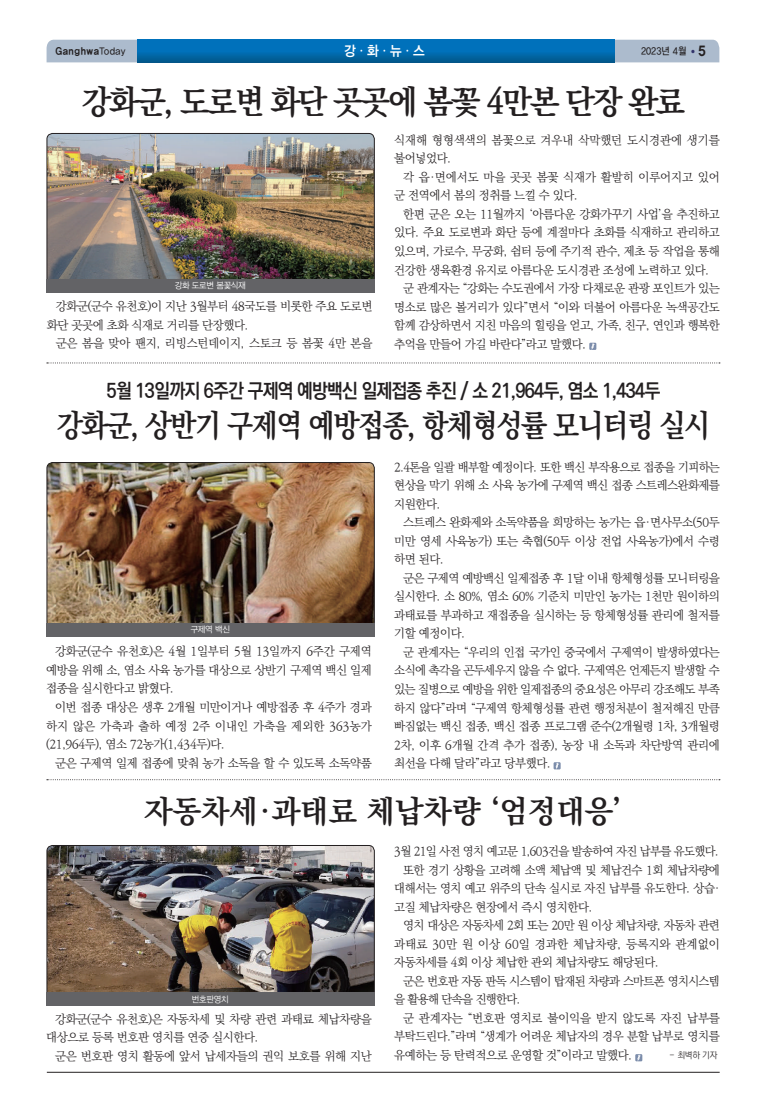
<style>
.page{position:relative;width:766px;height:1112px;background:#fff}
.page>*{position:absolute;margin:0;border:0;box-sizing:border-box;transform-origin:0 0}
.t1{font:700 33px "Ko Pub Batang";letter-spacing:-.06em;color:#231f20;scale:.95 1}
.t2{font:700 31px "Ko Pub Batang";letter-spacing:-.05em;color:#231f20;scale:.9 1}
.t3{font:700 31px "Ko Pub Batang";color:#231f20}
.t4{font:700 20px "Ko Pub Dotum";letter-spacing:-.04em;color:#231f20;scale:.9 1}
.t5{font:14px "YDIYGO340";color:#fff;scale:.9 1}
.t6{font:14px "YDIYGO360";color:#231f20;scale:.9 1}
.t7{font:300 12px/18.5px "Ko Pub Batang";letter-spacing:-.03em;color:#231f20;text-align:justify}
.t8{font:300 12px "Ko Pub Batang";letter-spacing:-.05em;color:#231f20}
.t9{font:300 12px/18.5px "Ko Pub Batang";letter-spacing:-.005em;color:#231f20}
.t10{font:300 12px/18.5px "Ko Pub Batang";letter-spacing:-.01em;color:#231f20}
.t11{font:300 12px "Ko Pub Batang";letter-spacing:.005em;color:#231f20}
.t12{font:10px "YDIYGO350";letter-spacing:.05em;color:#231f20;scale:.9 1}
.t13{font:10px "YDIYGO330";color:#231f20;scale:.9 1}
.t14{font:300 9px "Ko Pub Dotum";color:#231f20}
.t15{font:8.8px "YDIYGO320";letter-spacing:-.03em;color:#fff;scale:.93 1}
.s1{font-family:"YDIYGO330"}
.s2{font-family:"Ko Pub Batang";font-weight:300}
.s3{font-family:"YDIYGO310";font-size:5px;color:#32336a}
</style>
<div class="page">
<hr style="left:47px;top:1071px;width:672px;height:1px;background:#231f20">
<div style="left:47px;top:40px;width:672px;height:22px;background:#acbbcd"></div>
<div style="left:138px;top:40px;width:476px;height:22px;background:linear-gradient(to bottom,#0079ca,#015f98)"></div>
<svg style="left:553px;top:762px;width:7px;height:7px"></svg>
<svg style="left:47px;top:362px;width:672px;height:1px"></svg>
<svg style="left:47px;top:779px;width:672px;height:1px"></svg>
<svg style="left:635px;top:1054px;width:7px;height:7px"></svg>
<img style="left:47px;top:845px;width:327px;height:147px">
<div style="left:47px;top:845px;width:327px;height:153px;border:1px solid #231f20;border-radius:6px"></div>
<div style="left:46px;top:992px;width:328px;height:13px;background:#636366"></div>
<svg style="left:589px;top:342px;width:7px;height:8px"></svg>
<img style="left:47px;top:133px;width:327px;height:146px">
<div style="left:47px;top:133px;width:327px;height:153px;border:1px solid #231f20;border-radius:6px"></div>
<div style="left:46px;top:279px;width:328px;height:14px;background:#636366"></div>
<img style="left:47px;top:462px;width:327px;height:160px">
<div style="left:47px;top:462px;width:327px;height:165px;border:1px solid #231f20;border-radius:6px"></div>
<div style="left:46px;top:622px;width:328px;height:14px;background:#636366"></div>
<p class="t12" style="left:55px;top:46px;width:80px">Ganghwa<span class="s1">Today</span></p>
<p class="t5" style="left:344px;top:43px;width:91px">강<span class="s2">ㆍ</span>화<span class="s2">ㆍ</span>뉴<span class="s2">ㆍ</span>스</p>
<p class="t13" style="left:641px;top:45px;width:62px">2023년 4월 <span class="s3">●</span></p>
<p class="t6" style="left:698px;top:43px;width:9px">5</p>
<h1 class="t1" style="left:82px;top:84px;width:636px">강화군, 도로변 화단 곳곳에 봄꽃 4만본 단장 완료</h1>
<p class="t15" style="left:175px;top:281px;width:78px">강화 도로변 봄꽃식재</p>
<p class="t7" style="left:47px;top:298px;width:327px;text-indent:9px">강화군(군수 유천호)이 지난 3월부터 48국도를 비롯한 주요 도로변 화단 곳곳에 초화 식재로 거리를 단장했다.</p>
<p class="t7" style="left:56px;top:335px;width:318px">군은 봄을 맞아 팬지, 리빙스턴데이지, 스토크 등 봄꽃 4만 본을</p>
<p class="t9" style="left:394px;top:131px;width:327px">식재해 형형색색의 봄꽃으로 겨우내 삭막했던 도시경관에 생기를 불어넣었다.</p>
<p class="t10" style="left:394px;top:168px;width:327px;text-indent:9px">각 읍·면에서도 마을 곳곳 봄꽃 식재가 활발히 이루어지고 있어 군 전역에서 봄의 정취를 느낄 수 있다.</p>
<p class="t7" style="left:403px;top:205px;width:318px">한편 군은 오는 11월까지 ‘아름다운 강화가꾸기 사업’을 추진하고</p>
<p class="t7" style="left:394px;top:224px;width:327px">있다. 주요 도로변과 화단 등에 계절마다 초화를 식재하고 관리하고</p>
<p class="t7" style="left:394px;top:242px;width:327px">있으며, 가로수, 무궁화, 쉼터 등에 주기적 관수, 제초 등 작업을 통해</p>
<p class="t7" style="left:394px;top:261px;width:316px">건강한 생육환경 유지로 아름다운 도시경관 조성에 노력하고 있다.</p>
<p class="t7" style="left:403px;top:279px;width:318px">군 관계자는 “강화는 수도권에서 가장 다채로운 관광 포인트가 있는</p>
<p class="t7" style="left:394px;top:298px;width:327px">명소로 많은 볼거리가 있다”면서 “이와 더불어 아름다운 녹색공간도</p>
<p class="t7" style="left:394px;top:316px;width:327px">함께 감상하면서 지친 마음의 힐링을 얻고, 가족, 친구, 연인과 행복한</p>
<p class="t7" style="left:394px;top:335px;width:193px">추억을 만들어 가길 바란다”라고 말했다.</p>
<h3 class="t4" style="left:107px;top:380px;width:616px">5월 13일까지 6주간 구제역 예방백신 일제접종 추진 / 소 21,964두, 염소 1,434두</h3>
<h2 class="t2" style="left:57px;top:409px;width:727px">강화군, 상반기 구제역 예방접종, 항체형성률 모니터링 실시</h2>
<p class="t15" style="left:191px;top:624px;width:44px">구제역 백신</p>
<p class="t7" style="left:46px;top:642px;width:327px;text-indent:9px">강화군(군수 유천호)은 4월 1일부터 5월 13일까지 6주간 구제역 예방을 위해 소, 염소 사육 농가를 대상으로 상반기 구제역 백신 일제 접종을 실시한다고 밝혔다.</p>
<p class="t7" style="left:46px;top:698px;width:327px;text-indent:9px">이번 접종 대상은 생후 2개월 미만이거나 예방접종 후 4주가 경과 하지 않은 가축과 출하 예정 2주 이내인 가축을 제외한 363농가 (21,964두), 염소 72농가(1,434두)다.</p>
<p class="t7" style="left:55px;top:753px;width:318px">군은 구제역 일제 접종에 맞춰 농가 소독을 할 수 있도록 소독약품</p>
<p class="t7" style="left:394px;top:458px;width:327px">2.4톤을 일괄 배부할 예정이다. 또한 백신 부작용으로 접종을 기피하는 현상을 막기 위해 소 사육 농가에 구제역 백신 접종 스트레스완화제를 지원한다.</p>
<p class="t7" style="left:394px;top:513px;width:327px;text-indent:9px">스트레스 완화제와 소독약품을 희망하는 농가는 읍·면사무소(50두 미만 영세 사육농가) 또는 축협(50두 이상 전업 사육농가)에서 수령 하면 된다.</p>
<p class="t7" style="left:394px;top:569px;width:327px;text-indent:9px">군은 구제역 예방백신 일제접종 후 1달 이내 항체형성률 모니터링을 실시한다. 소 80%, 염소 60% 기준치 미만인 농가는 1천만 원이하의 과태료를 부과하고 재접종을 실시하는 등 항체형성률 관리에 철저를 기할 예정이다.</p>
<p class="t7" style="left:394px;top:643px;width:327px;text-indent:9px">군 관계자는 “우리의 인접 국가인 중국에서 구제역이 발생하였다는 소식에 촉각을 곤두세우지 않을 수 없다. 구제역은 언제든지 발생할 수 있는 질병으로 예방을 위한 일제접종의 중요성은 아무리 강조해도 부족 하지 않다”라며 “구제역 항체형성률 관련 행정처분이 철저해진 만큼 빠짐없는 백신 접종, 백신 접종 프로그램 준수(2개월령 1차, 3개월령 2차, 이후 6개월 간격 추가 접종), 농장 내 소독과 차단방역 관리에 최선을 다해 달라”라고 당부했다.</p>
<h2 class="t3" style="left:144px;top:795px;width:480px">자동차세·과태료 체납차량 ‘엄정대응’</h2>
<p class="t15" style="left:192px;top:994px;width:41px">번호판영치</p>
<p class="t7" style="left:46px;top:1009px;width:327px;text-indent:9px">강화군(군수 유천호)은 자동차세 및 차량 관련 과태료 체납차량을 대상으로 등록 번호판 영치를 연중 실시한다.</p>
<p class="t7" style="left:55px;top:1046px;width:318px">군은 번호판 영치 활동에 앞서 납세자들의 권익 보호를 위해 지난</p>
<p class="t8" style="left:394px;top:845px;width:326px">3월 21일 사전 영치 예고문 1,603건을 발송하여 자진 납부를 유도했다.</p>
<p class="t8" style="left:403px;top:863px;width:318px">또한 경기 상황을 고려해 소액 체납액 및 체납건수 1회 체납차량에</p>
<p class="t7" style="left:394px;top:879px;width:327px">대해서는 영치 예고 위주의 단속 실시로 자진 납부를 유도한다. 상습·</p>
<p class="t7" style="left:394px;top:898px;width:200px">고질 체납차량은 현장에서 즉시 영치한다.</p>
<p class="t8" style="left:403px;top:919px;width:318px">영치 대상은 자동차세 2회 또는 20만 원 이상 체납차량, 자동차 관련</p>
<p class="t11" style="left:394px;top:937px;width:327px">과태료 30만 원 이상 60일 경과한 체납차량, 등록지와 관계없이</p>
<p class="t7" style="left:394px;top:953px;width:266px">자동차세를 4회 이상 체납한 관외 체납차량도 해당된다.</p>
<p class="t8" style="left:403px;top:974px;width:318px">군은 번호판 자동 판독 시스템이 탑재된 차량과 스마트폰 영치시스템</p>
<p class="t8" style="left:394px;top:993px;width:128px">을 활용해 단속을 진행한다.</p>
<p class="t9" style="left:403px;top:1009px;width:318px">군 관계자는 “번호판 영치로 불이익을 받지 않도록 자진 납부를</p>
<p class="t7" style="left:394px;top:1027px;width:327px">부탁드린다.”라며 “생계가 어려운 체납자의 경우 분할 납부로 영치를</p>
<p class="t7" style="left:394px;top:1046px;width:239px">유예하는 등 탄력적으로 운영할 것”이라고 말했다.</p>
<p class="t14" style="left:669px;top:1050px;width:49px">- 최벽하 기자</p>
</div>
